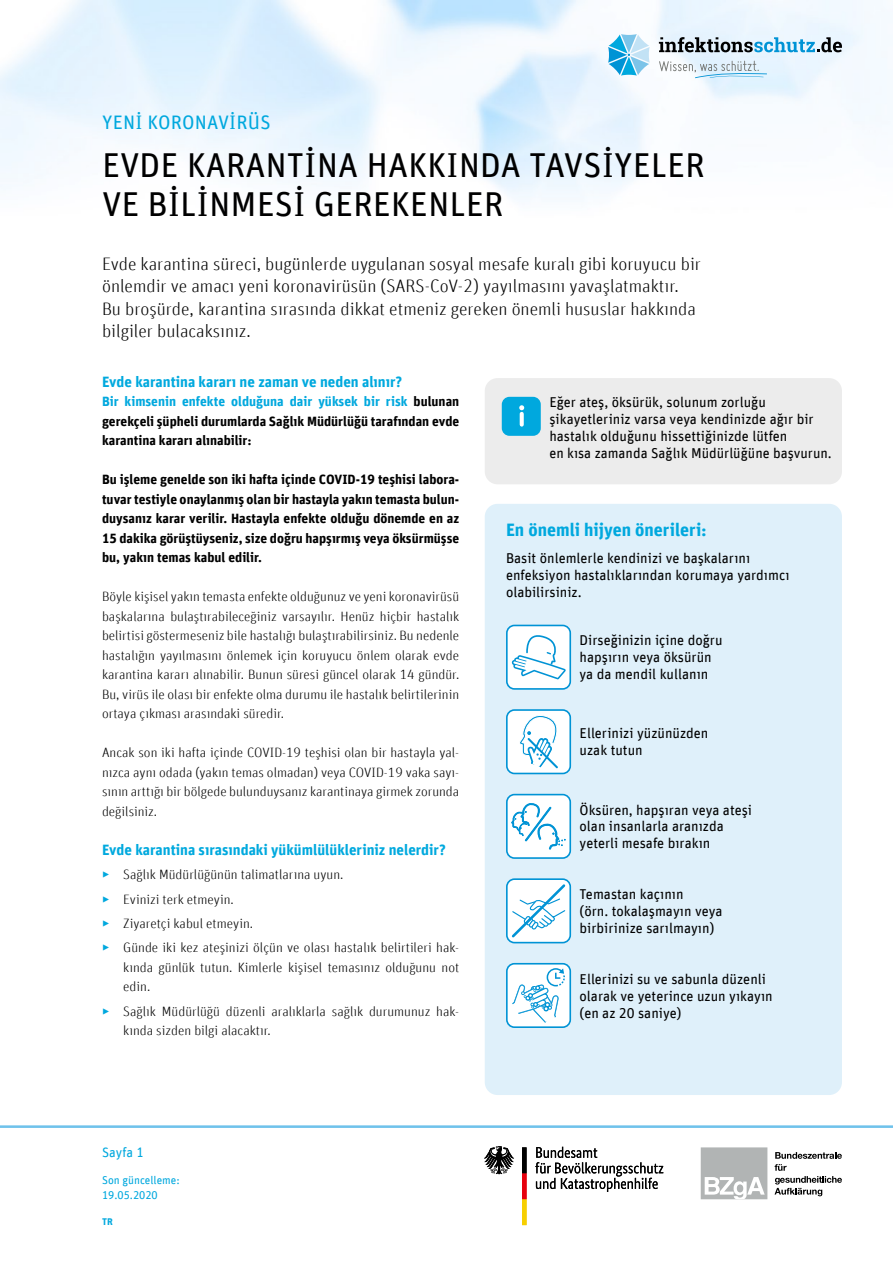
<style>
.page{position:relative;width:893px;height:1263px;background:#fff}
.page>*{position:absolute;margin:0;border:0;box-sizing:border-box;transform-origin:0 0}
.Titel{font:34.5px/39px "Unit Offc Pro";color:#000}
.Subtitle{font:19.5px "Unit Offc Pro";letter-spacing:.01em;color:#00a8de}
.p-einstiegstext{font:300 18px/22.5px "Unit Offc Pro";color:#000}
.h-box{font:700 18px "Unit Offc Pro";color:#00a8de}
.t1{font:700 15px "Unit Offc Pro";color:#00a9de}
.p-box{font:14.25px/17px "Unit Offc Pro";color:#000}
.p-abstand_unten{font:300 13.5px/19.5px "Unit Offc Pro";color:#000;text-align:justify}
.p-abstand_unten-2{font:700 13.5px/19.5px "Unit Offc Pro";color:#000;text-align:justify}
.t2{font:13.5px "Unit Offc Pro";color:#00a8de}
.t3{font:11.25px/15.8px "Unit Offc Pro";color:#00a8de}
.t4{font:700 9.75px "Unit Offc Pro";color:#00a8de}
.s1{color:#00a8de}
</style>
<div class="page">
<hr style="left:0;top:1125px;width:893px;height:3px;background:#6fc2eb">
<svg style="left:659px;top:37px;width:183px;height:15px"></svg>
<svg style="left:659px;top:61px;width:108px;height:17px"></svg>
<svg style="left:608px;top:34px;width:42px;height:42px"></svg>
<svg style="left:774px;top:1152px;width:68px;height:44px"></svg>
<div style="left:701px;top:1147px;width:66px;height:52px;background:#b1b4b4"></div>
<svg style="left:705px;top:1177px;width:60px;height:22px"></svg>
<svg style="left:535px;top:1147px;width:128px;height:45px"></svg>
<svg style="left:484px;top:1146px;width:30px;height:28px"></svg>
<svg style="left:522px;top:1147px;width:5px;height:78px"></svg>
<div style="left:485px;top:378px;width:357px;height:106px;background:#ececec;border-radius:13px"></div>
<div style="left:502px;top:397px;width:39px;height:39px;background:#00a8de;border-radius:8px"></div>
<svg style="left:520px;top:414px;width:4px;height:11px"></svg>
<svg style="left:519px;top:405px;width:5px;height:5px"></svg>
<div style="left:485px;top:504px;width:357px;height:591px;background:#dff0fa;border-radius:13px"></div>
<div style="left:507px;top:964px;width:63px;height:63px;background:#fff;border-radius:8px"></div>
<div style="left:506px;top:963px;width:65px;height:65px;border:2px solid #0093d5;border-radius:8px"></div>
<svg style="left:512px;top:968px;width:53px;height:55px"></svg>
<div style="left:506px;top:878px;width:65px;height:65px;border:2px solid #0093d5;border-radius:8px"></div>
<svg style="left:509px;top:882px;width:59px;height:58px"></svg>
<div style="left:507px;top:795px;width:63px;height:63px;background:#fff;border-radius:8px"></div>
<div style="left:506px;top:794px;width:65px;height:65px;border:2px solid #0093d5;border-radius:8px"></div>
<svg style="left:512px;top:803px;width:54px;height:47px"></svg>
<div style="left:507px;top:710px;width:63px;height:63px;background:#fff;border-radius:8px"></div>
<div style="left:506px;top:709px;width:65px;height:65px;border:2px solid #0093d5;border-radius:8px"></div>
<svg style="left:520px;top:715px;width:38px;height:54px"></svg>
<div style="left:507px;top:625px;width:63px;height:64px;background:#fff;border-radius:8px"></div>
<div style="left:506px;top:625px;width:65px;height:65px;border:2px solid #0093d5;border-radius:8px"></div>
<svg style="left:512px;top:635px;width:54px;height:44px"></svg>
<p class="Subtitle" style="left:102px;top:109px;width:170px">YENİ KORONAVİRÜS</p>
<h1 class="Titel" style="left:102px;top:144px;width:604px">EVDE KARANTİNA HAKKINDA TAVSİYELER<br>VE BİLİNMESİ GEREKENLER</h1>
<p class="p-einstiegstext" style="left:102px;top:252px;width:600px">Evde karantina süreci, bugünlerde uygulanan sosyal mesafe kuralı gibi koruyucu bir önlemdir ve amacı yeni koronavirüsün (SARS-CoV-2) yayılmasını yavaşlatmaktır.<br>Bu broşürde, karantina sırasında dikkat etmeniz gereken önemli hususlar hakkında bilgiler bulacaksınız.</p>
<h1 class="t1" style="left:102px;top:371px;width:302px">Evde karantina kararı ne zaman ve neden alınır?</h1>
<p class="p-abstand_unten-2" style="left:102px;top:391px;width:359px"><span class="s1">Bir kimsenin enfekte olduğuna dair yüksek bir risk</span> bulunan gerekçeli şüpheli durumlarda Sağlık Müdürlüğü tarafından evde karantina kararı alınabilir:</p>
<p class="p-abstand_unten-2" style="left:102px;top:469px;width:359px">Bu işleme genelde son iki hafta içinde COVID-19 teşhisi labora&shy;tuvar testiyle onaylanmış olan bir hastayla yakın temasta bulun&shy;duysanız karar verilir. Hastayla enfekte olduğu dönemde en az 15 dakika görüştüyseniz, size doğru hapşırmış veya öksürmüşse bu, yakın temas kabul edilir.</p>
<p class="p-abstand_unten" style="left:102px;top:587px;width:359px">Böyle kişisel yakın temasta enfekte olduğunuz ve yeni koronavirüsü başkalarına bulaştırabileceğiniz varsayılır. Henüz hiçbir hastalık belirtisi göstermeseniz bile hastalığı bulaştırabilirsiniz. Bu nedenle hastalığın yayılmasını önlemek için koruyucu önlem olarak evde karantina kararı alınabilir. Bunun süresi güncel olarak 14 gündür.<br>Bu, virüs ile olası bir enfekte olma durumu ile hastalık belirtilerinin ortaya çıkması arasındaki süredir.</p>
<p class="p-abstand_unten" style="left:102px;top:743px;width:359px">Ancak son iki hafta içinde COVID-19 teşhisi olan bir hastayla yal&shy;nızca aynı odada (yakın temas olmadan) veya COVID-19 vaka sayı&shy;sının arttığı bir bölgede bulunduysanız karantinaya girmek zorunda değilsiniz.</p>
<h1 class="t1" style="left:102px;top:839px;width:345px">Evde karantina sırasındaki yükümlülükleriniz nelerdir?</h1>
<p class="p-abstand_unten" style="left:102px;top:864px;width:243px"><span class="s1">▶</span> Sağlık Müdürlüğünün talimatlarına uyun.</p>
<p class="p-abstand_unten" style="left:102px;top:889px;width:133px"><span class="s1">▶</span> Evinizi terk etmeyin.</p>
<p class="p-abstand_unten" style="left:102px;top:913px;width:153px"><span class="s1">▶</span> Ziyaretçi kabul etmeyin.</p>
<p class="p-abstand_unten" style="left:123px;top:938px;width:337px;text-indent:-21px"><span class="s1">▶</span> Günde iki kez ateşinizi ölçün ve olası hastalık belirtileri hak&shy;kında günlük tutun. Kimlerle kişisel temasınız olduğunu not edin.</p>
<p class="p-abstand_unten" style="left:123px;top:1001px;width:337px;text-indent:-21px"><span class="s1">▶</span> Sağlık Müdürlüğü düzenli aralıklarla sağlık durumunuz hak&shy;kında sizden bilgi alacaktır.</p>
<p class="t2" style="left:102px;top:1142px;width:43px">Sayfa 1</p>
<p class="t3" style="left:102px;top:1171px;width:79px">Son güncelleme:<br>19.05.2020</p>
<p class="t4" style="left:102px;top:1215px;width:12px">TR</p>
<p class="p-box" style="left:549px;top:393px;width:284px">Eğer ateş, öksürük, solunum zorluğu şikayetleriniz varsa veya kendinizde ağır bir hastalık olduğunu hissettiğinizde lütfen<br>en kısa zamanda Sağlık Müdürlüğüne başvurun.</p>
<p class="h-box" style="left:506px;top:516px;width:203px">En önemli hijyen önerileri:</p>
<p class="p-box" style="left:506px;top:548px;width:285px">Basit önlemlerle kendinizi ve başkalarını enfeksiyon hastalıklarından korumaya yardımcı olabilirsiniz.</p>
<p class="p-box" style="left:580px;top:631px;width:145px">Dirseğinizin içine doğru hapşırın veya öksürün ya da mendil kullanın</p>
<p class="p-box" style="left:580px;top:724px;width:130px">Ellerinizi yüzünüzden uzak tutun</p>
<p class="p-box" style="left:580px;top:800px;width:174px">Öksüren, hapşıran veya ateşi olan insanlarla aranızda yeterli mesafe bırakın</p>
<p class="p-box" style="left:580px;top:885px;width:144px">Temastan kaçının<br>(örn. tokalaşmayın veya birbirinize sarılmayın)</p>
<p class="p-box" style="left:580px;top:970px;width:195px">Ellerinizi su ve sabunla düzenli olarak ve yeterince uzun yıkayın (en az 20 saniye)</p>
</div>
